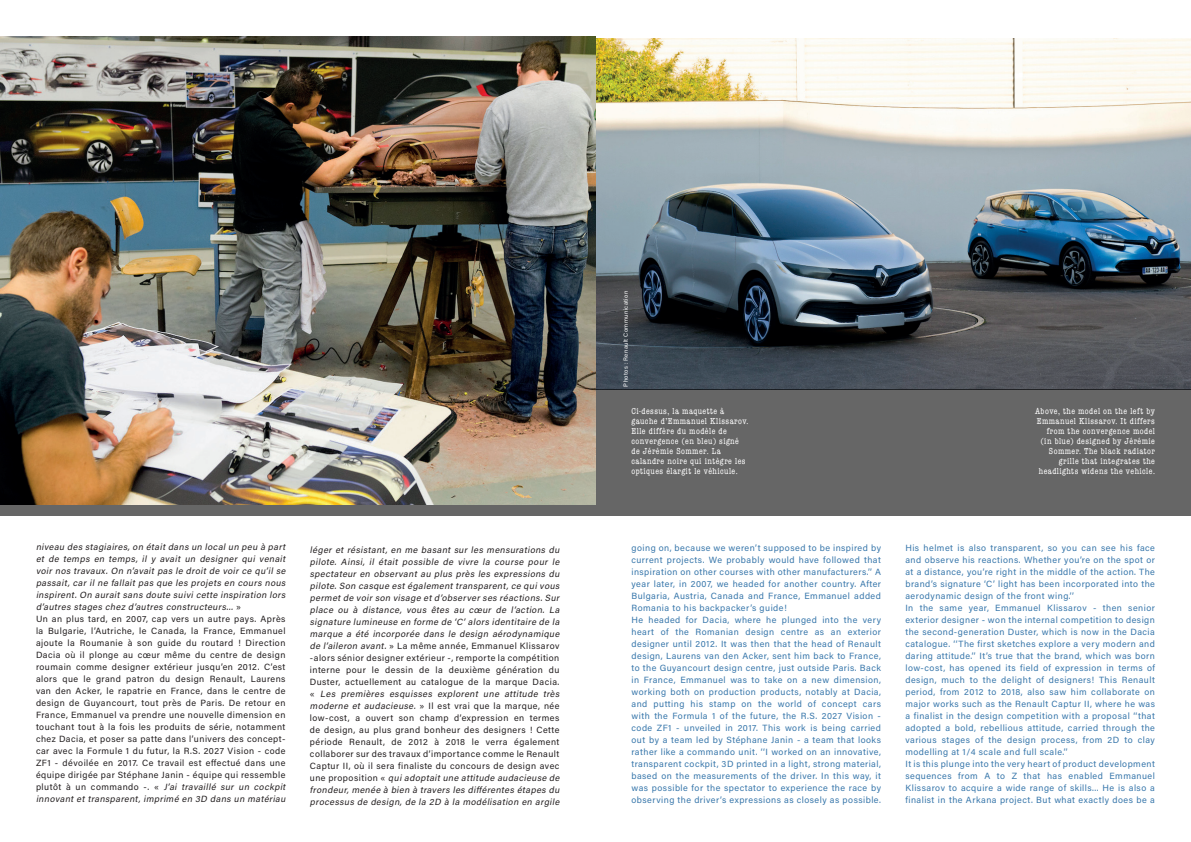
<style>
.page{position:relative;width:1191px;height:842px;background:#fff}
.page>*{position:absolute;margin:0;border:0;box-sizing:border-box;transform-origin:0 0}
.t1{font:9px/12px "Acumin Variable Concept";letter-spacing:.05em;color:#3877ab}
.t2{font:italic 9px/12px "Acumin Variable Concept";color:#231f20}
.t3{font:9px/12px "Acumin Variable Concept";letter-spacing:.05em;color:#231f20}
.t4{font:condensed 9px/10px "American Typewriter";letter-spacing:.05em;color:#fff}
.t5{font:6px "Acumin Variable Concept";letter-spacing:.05em;color:#fff}
.s1{font-style:italic}
.s2{font-style:normal}
</style>
<div class="page">
<img style="left:595px;top:38px;width:596px;height:351px">
<div style="left:0;top:389px;width:1191px;height:127px;background:#666"></div>
<img style="left:0;top:37px;width:595px;height:467px">
<p class="t5" style="left:621px;top:386px;width:97px;rotate:-90deg">Photos : Renault Communication</p>
<p class="t4" style="left:631px;top:406px;width:118px">Ci-dessus, la maquette à gauche d’Emmanuel Klissarov.<br>Elle diffère du modèle de convergence (en bleu) signé de Jérémie Sommer. La calandre noire qui intègre les optiques élargit le véhicule.</p>
<p class="t4" style="left:1035px;top:406px;width:121px;text-align:right">Above, the model on the left by<br>Emmanuel Klissarov. It differs from the convergence model (in blue) designed by Jérémie<br>Sommer. The black radiator grille that integrates the headlights widens the vehicle.</p>
<p class="t3" style="left:36px;top:541px;width:253px"><span class="s1">niveau des stagiaires, on était dans un local un peu à part et de temps en temps, il y avait un designer qui venait voir nos travaux. On n’avait pas le droit de voir ce qu’il se passait, car il ne fallait pas que les projets en cours nous inspirent. On aurait sans doute suivi cette inspiration lors d’autres stages chez d’autres constructeurs...</span> »<br>Un an plus tard, en 2007, cap vers un autre pays. Après la Bulgarie, l’Autriche, le Canada, la France, Emmanuel ajoute la Roumanie à son guide du routard ! Direction Dacia où il plonge au cœur même du centre de design roumain comme designer extérieur jusqu’en 2012. C’est alors que le grand patron du design Renault, Laurens van den Acker, le rapatrie en France, dans le centre de design de Guyancourt, tout près de Paris. De retour en France, Emmanuel va prendre une nouvelle dimension en touchant tout à la fois les produits de série, notamment chez Dacia, et poser sa patte dans l’univers des concept&shy;car avec la Formule 1 du futur, la R.S. 2027 Vision - code ZF1 - dévoilée en 2017. Ce travail est effectué dans une équipe dirigée par Stéphane Janin - équipe qui ressemble p l u tôt à u n co m m a n d o - . « <span class="s1">J’ai travaillé sur un cockpit innovant et transparent, imprimé en 3D dans un matériau</span></p>
<p class="t2" style="left:310px;top:544px;width:253px">léger et résistant, en me basant sur les mensurations du pilote. Ainsi, il était possible de vivre la course pour le spectateur en observant au plus près les expressions du pilote. Son casque est également transparent, ce qui vous permet de voir son visage et d’observer ses réactions. Sur place ou à distance, vous êtes au cœur de l’action. La signature lumineuse en forme de ‘C’ alors identitaire de la marque a été incorporée dans le design aérodynamique de l’aileron avant. <span class="s2">» La même année, Emmanuel Klissarov -alors sénior designer extérieur -, remporte la compétition interne pour le dessin de la deuxième génération du Duster, actuellement au catalogue de la marque Dacia. «</span> Les premières esquisses explorent une attitude très moderne et audacieuse. <span class="s2">» Il est vrai que la marque, née low-cost, a ouvert son champ d’expression en termes de design, au plus grand bonheur des designers ! Cette période Renault, de 2012 à 2018 le verra également collaborer sur des travaux d’importance comme le Renault Captur II, où il sera finaliste du concours de design avec u n e p ro p o s i t i o n «</span> qui adoptait une attitude audacieuse de frondeur, menée à bien à travers les différentes étapes du processus de design, de la 2D à la modélisation en argile</p>
<p class="t1" style="left:905px;top:541px;width:251px">His helmet is also transparent, so you can see his face and observe his reactions. Whether you’re on the spot or at a distance, you’re right in the middle of the action. The brand’s signature ‘C’ light has been incorporated into the aerodynamic design of the front wing.’’<br>In the same year, Emmanuel Klissarov - then senior exterior designer - won the internal competition to design the second-generation Duster, which is now in the Dacia catalogue. ‘‘The first sketches explore a very modern and daring attitude.’’ It’s true that the brand, which was born low-cost, has opened its field of expression in terms of design, much to the delight of designers! This Renault period, from 2012 to 2018, also saw him collaborate on major works such as the Renault Captur II, where he was a finalist in the design competition with a proposal ‘‘that adopted a bold, rebellious attitude, carried through the various stages of the design process, from 2D to clay modelling at 1/4 scale and full scale.’’<br>It is this plunge into the very heart of product development sequences from A to Z that has enabled Emmanuel Klissarov to acquire a wide range of skills... He is also a finalist in the Arkana project. But what exactly does be a</p>
<p class="t1" style="left:631px;top:541px;width:251px">going on, because we weren’t supposed to be inspired by current projects. We probably would have followed that inspiration on other courses with other manufacturers.’’ A year later, in 2007, we headed for another country. After Bulgaria, Austria, Canada and France, Emmanuel added Romania to his backpacker’s guide!<br>He headed for Dacia, where he plunged into the very heart of the Romanian design centre as an exterior designer until 2012. It was then that the head of Renault design, Laurens van den Acker, sent him back to France, to the Guyancourt design centre, just outside Paris. Back in France, Emmanuel was to take on a new dimension, working both on production products, notably at Dacia, and putting his stamp on the world of concept cars with the Formula 1 of the future, the R.S. 2027 Vision - code ZF1 - unveiled in 2017. This work is being carried out by a team led by Stéphane Janin - a team that looks rather like a commando unit. ‘‘I worked on an innovative, transparent cockpit, 3D printed in a light, strong material, based on the measurements of the driver. In this way, it was possible for the spectator to experience the race by observing the driver’s expressions as closely as possible.</p>
</div>
